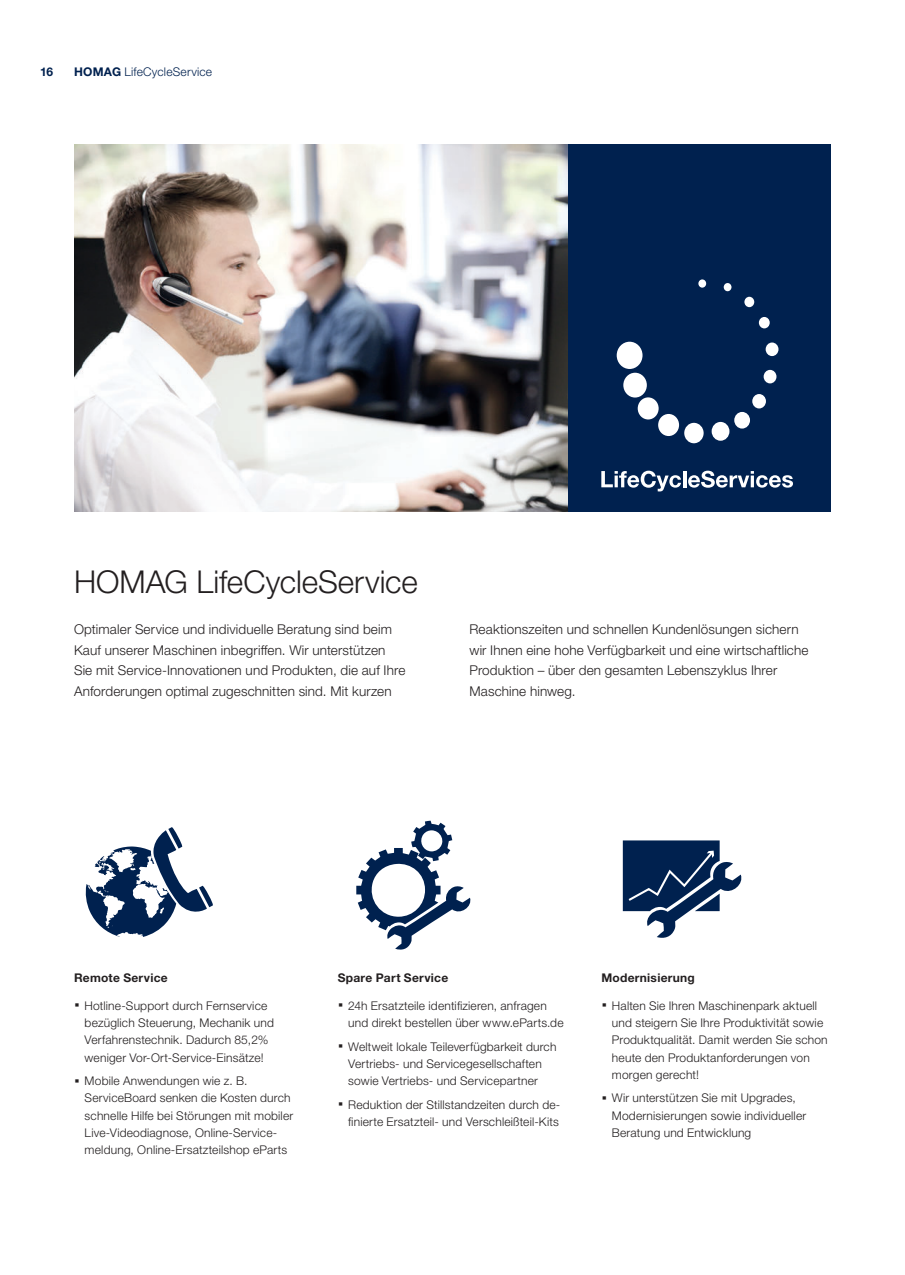
<style>
.page{position:relative;width:905px;height:1275px;background:#fff}
.page>*{position:absolute;margin:0;border:0;box-sizing:border-box;transform-origin:0 0}
.t1{font:300 31.5px "Helvetica Neue LTW1 G";color:#231f20}
.t2{font:300 13.5px/20.4px "Helvetica Neue LTW1 G";letter-spacing:.01em;color:#231f20}
.t3{font:300 12px/17.2px "Helvetica Neue LTW1 G";letter-spacing:.015em;color:#231f20}
.t4{font:700 12px "Helvetica Neue LTW1 G";letter-spacing:.025em;color:#231f20}
.t5{font:300 12px "Helvetica Neue LTW1 G";letter-spacing:.015em;color:#00214f}
.t6{font:700 12px "Helvetica Neue LTW1 G";color:#00214f}
.s1{font-weight:700}
.s2{font-weight:700;font-size:21px}
</style>
<div class="page">
<div style="left:567px;top:145px;width:264px;height:367px;background:#00214f"></div>
<img style="left:74px;top:145px;width:493px;height:367px">
<svg style="left:601px;top:471px;width:80px;height:20px"></svg>
<hr style="left:683px;top:471px;width:3px;height:16px;background:#fff">
<svg style="left:688px;top:471px;width:105px;height:17px"></svg>
<div style="left:617px;top:342px;width:25px;height:27px;background:#fff;border-radius:50%"></div>
<div style="left:623px;top:373px;width:24px;height:24px;background:#fff;border-radius:50%"></div>
<div style="left:638px;top:397px;width:21px;height:22px;background:#fff;border-radius:50%"></div>
<div style="left:658px;top:414px;width:21px;height:22px;background:#fff;border-radius:50%"></div>
<div style="left:684px;top:423px;width:20px;height:20px;background:#fff;border-radius:50%"></div>
<div style="left:712px;top:422px;width:17px;height:19px;background:#fff;border-radius:50%"></div>
<div style="left:734px;top:412px;width:16px;height:17px;background:#fff;border-radius:50%"></div>
<div style="left:752px;top:394px;width:14px;height:14px;background:#fff;border-radius:50%"></div>
<div style="left:764px;top:370px;width:12px;height:13px;background:#fff;border-radius:50%"></div>
<div style="left:766px;top:342px;width:12px;height:14px;background:#fff;border-radius:50%"></div>
<div style="left:759px;top:317px;width:11px;height:11px;background:#fff;border-radius:50%"></div>
<div style="left:744px;top:297px;width:10px;height:10px;background:#fff;border-radius:50%"></div>
<div style="left:724px;top:283px;width:7px;height:8px;background:#fff;border-radius:50%"></div>
<div style="left:698px;top:279px;width:8px;height:9px;background:#fff;border-radius:50%"></div>
<svg style="left:623px;top:840px;width:119px;height:98px"></svg>
<svg style="left:356px;top:821px;width:115px;height:129px"></svg>
<svg style="left:85px;top:827px;width:128px;height:110px"></svg>
<p class="t6" style="left:40px;top:64px;width:15px">16</p>
<p class="t5" style="left:74px;top:64px;width:140px"><span class="s1">HOMAG</span> LifeCycleService</p>
<h1 class="t1" style="left:74px;top:563px;width:345px">HOMAG LifeCycleService</h1>
<p class="t2" style="left:74px;top:619px;width:333px">Optimaler Service und individuelle Beratung sind beim Kauf unserer Maschinen inbegriffen. Wir unterstützen Sie mit Service-Innovationen und Produkten, die auf Ihre Anforderungen optimal zugeschnitten sind. Mit kurzen</p>
<p class="t2" style="left:469px;top:619px;width:341px">Reaktionszeiten und schnellen Kundenlösungen sichern wir Ihnen eine hohe Verfügbarkeit und eine wirtschaftliche Produktion – über den gesamten Lebenszyklus Ihrer Maschine hinweg.</p>
<p class="t4" style="left:74px;top:970px;width:95px">Remote Service</p>
<p class="t3" style="left:85px;top:997px;width:191px;text-indent:-11px"><span class="s2">·</span> Hotline-Support durch Fernservice bezüglich Steuerung, Mechanik und Verfahrenstechnik. Dadurch 85,2% weniger Vor-Ort-Service-Einsätze!</p>
<p class="t3" style="left:85px;top:1072px;width:210px;text-indent:-11px"><span class="s2">·</span> Mobile Anwendungen wie z. B.<br>ServiceBoard senken die Kosten durch schnelle Hilfe bei Störungen mit mobiler Live-Videodiagnose, Online-Service&shy;meldung, Online-Ersatzteilshop eParts</p>
<p class="t4" style="left:338px;top:970px;width:112px">Spare Part Service</p>
<p class="t3" style="left:348px;top:997px;width:217px;text-indent:-11px"><span class="s2">·</span> 24h Ersatzteile identifizieren, anfragen und direkt bestellen über www.eParts.de</p>
<p class="t3" style="left:348px;top:1038px;width:210px;text-indent:-11px"><span class="s2">·</span> Weltweit lokale Teileverfügbarkeit durch<br>Vertriebs- und Servicegesellschaften sowie Vertriebs- und Servicepartner</p>
<p class="t3" style="left:338px;top:1096px;width:223px;text-align:right"><span class="s2">·</span> Reduktion der Stillstandzeiten durch de&shy;finierte Ersatzteil- und Verschleißteil-Kits</p>
<p class="t4" style="left:601px;top:970px;width:95px">Modernisierung</p>
<p class="t3" style="left:612px;top:997px;width:217px;text-indent:-11px"><span class="s2">·</span> Halten Sie Ihren Maschinenpark aktuell und steigern Sie Ihre Produktivität sowie Produktqualität. Damit werden Sie schon heute den Produktanforderungen von morgen gerecht!</p>
<p class="t3" style="left:612px;top:1089px;width:196px;text-indent:-11px"><span class="s2">·</span> Wir unterstützen Sie mit Upgrades,<br>Modernisierungen sowie individueller<br>Beratung und Entwicklung</p>
</div>
